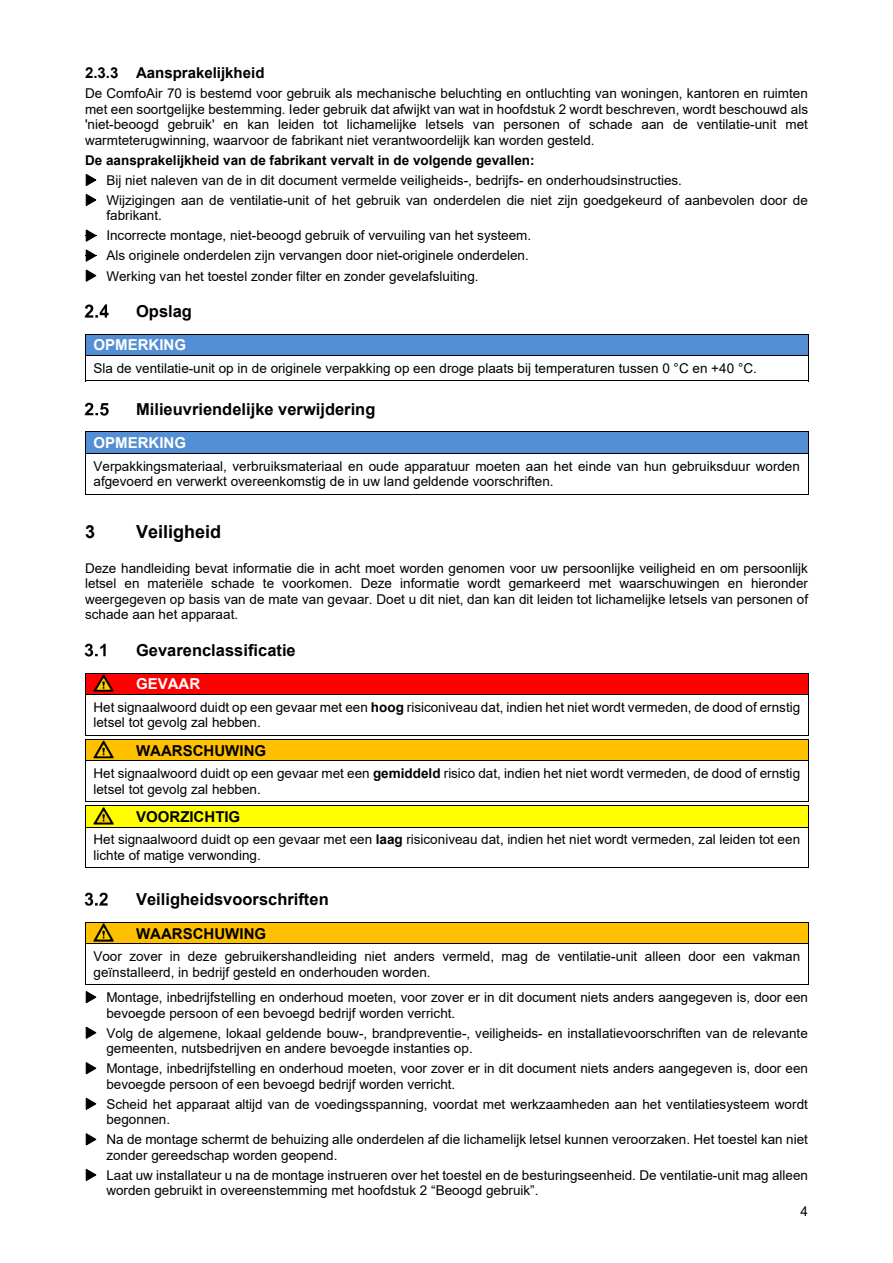
<style>
.page{position:relative;width:893px;height:1263px;background:#fff}
.page>*{position:absolute;margin:0;border:0;box-sizing:border-box;transform-origin:0 0}
.t1{font:700 18px "Arial";color:#000}
.t2{font:700 16.5px "Arial";color:#000}
.t3{font:700 15px "Arial";color:#000}
.t4{font:700 15px "Arial";color:#fff}
.t5{font:13.5px/15.6px "Arial";color:#000}
.t6{font:700 13.5px "Arial";color:#000}
.s1{font-weight:700}
</style>
<div class="page">
<svg style="left:85px;top:235px;width:12px;height:1px"></svg>
<svg style="left:85px;top:255px;width:12px;height:1px"></svg>
<img style="left:85px;top:305px;width:23px;height:12px">
<div style="left:86px;top:335px;width:722px;height:20px;background:#548ed4"></div>
<hr style="left:85px;top:334px;width:724px;height:1px;background:#000">
<hr style="left:85px;top:355px;width:724px;height:1px;background:#000">
<svg style="left:85px;top:335px;width:1px;height:45px"></svg>
<hr style="left:85px;top:380px;width:723px;height:1px;background:#000">
<svg style="left:808px;top:335px;width:1px;height:46px"></svg>
<img style="left:85px;top:402px;width:23px;height:13px">
<div style="left:86px;top:432px;width:722px;height:21px;background:#548ed4"></div>
<hr style="left:85px;top:432px;width:724px;height:1px;background:#000">
<svg style="left:85px;top:433px;width:1px;height:20px"></svg>
<svg style="left:808px;top:433px;width:1px;height:20px"></svg>
<hr style="left:85px;top:453px;width:724px;height:1px;background:#000">
<hr style="left:85px;top:454px;width:1px;height:40px;background:#000">
<hr style="left:85px;top:494px;width:723px;height:1px;background:#000">
<hr style="left:808px;top:454px;width:1px;height:40px;background:#000">
<img style="left:85px;top:643px;width:21px;height:14px">
<div style="left:86px;top:673px;width:42px;height:21px;background:#f00"></div>
<div style="left:128px;top:673px;width:680px;height:21px;background:#f00"></div>
<hr style="left:85px;top:673px;width:724px;height:1px;background:#000">
<svg style="left:85px;top:674px;width:1px;height:20px"></svg>
<svg style="left:808px;top:674px;width:1px;height:20px"></svg>
<hr style="left:85px;top:694px;width:724px;height:1px;background:#000">
<hr style="left:85px;top:695px;width:1px;height:41px;background:#000">
<hr style="left:85px;top:735px;width:723px;height:1px;background:#000">
<hr style="left:808px;top:695px;width:1px;height:41px;background:#000">
<div style="left:86px;top:740px;width:42px;height:20px;background:#ffc000"></div>
<div style="left:128px;top:740px;width:680px;height:20px;background:#ffc000"></div>
<hr style="left:85px;top:739px;width:724px;height:1px;background:#000">
<svg style="left:85px;top:740px;width:1px;height:20px"></svg>
<svg style="left:808px;top:740px;width:1px;height:20px"></svg>
<hr style="left:85px;top:760px;width:724px;height:1px;background:#000">
<hr style="left:85px;top:761px;width:1px;height:41px;background:#000">
<hr style="left:85px;top:801px;width:723px;height:1px;background:#000">
<hr style="left:808px;top:761px;width:1px;height:41px;background:#000">
<div style="left:86px;top:806px;width:42px;height:21px;background:#ff0"></div>
<div style="left:128px;top:806px;width:680px;height:21px;background:#ff0"></div>
<hr style="left:85px;top:805px;width:724px;height:1px;background:#000">
<svg style="left:85px;top:806px;width:1px;height:21px"></svg>
<svg style="left:808px;top:806px;width:1px;height:21px"></svg>
<hr style="left:85px;top:827px;width:724px;height:1px;background:#000">
<hr style="left:85px;top:827px;width:1px;height:41px;background:#000">
<hr style="left:85px;top:867px;width:723px;height:1px;background:#000">
<hr style="left:808px;top:827px;width:1px;height:41px;background:#000">
<img style="left:85px;top:893px;width:23px;height:13px">
<div style="left:86px;top:923px;width:42px;height:20px;background:#ffc000"></div>
<div style="left:128px;top:923px;width:680px;height:20px;background:#ffc000"></div>
<hr style="left:85px;top:922px;width:724px;height:1px;background:#000">
<svg style="left:85px;top:923px;width:1px;height:20px"></svg>
<svg style="left:808px;top:923px;width:1px;height:20px"></svg>
<hr style="left:85px;top:943px;width:724px;height:1px;background:#000">
<hr style="left:85px;top:944px;width:1px;height:41px;background:#000">
<hr style="left:85px;top:984px;width:723px;height:1px;background:#000">
<hr style="left:808px;top:944px;width:1px;height:41px;background:#000">
<img style="left:93px;top:674px;width:20px;height:18px">
<img style="left:93px;top:741px;width:20px;height:18px">
<img style="left:93px;top:807px;width:20px;height:18px">
<img style="left:93px;top:924px;width:20px;height:17px">
<p class="t3" style="left:85px;top:64px;width:181px">2.3.3 Aansprakelijkheid</p>
<p class="t5" style="left:85px;top:86px;width:724px;text-align:justify">De ComfoAir 70 is bestemd voor gebruik als mechanische beluchting en ontluchting van woningen, kantoren en ruimten met een soortgelijke bestemming. Ieder gebruik dat afwijkt van wat in hoofdstuk 2 wordt beschreven, wordt beschouwd als 'niet-beoogd gebruik' en kan leiden tot lichamelijke letsels van personen of schade aan de ventilatie-unit met warmteterugwinning, waarvoor de fabrikant niet verantwoordelijk kan worden gesteld.</p>
<p class="t6" style="left:85px;top:153px;width:451px">De aansprakelijkheid van de fabrikant vervalt in de volgende gevallen:</p>
<p class="t5" style="left:85px;top:172px;width:598px">◆ Bij niet naleven van de in dit document vermelde veiligheids-, bedrijfs- en onderhoudsinstructies.</p>
<p class="t5" style="left:106px;top:192px;width:703px;text-indent:-21px">◆ Wijzigingen aan de ventilatie-unit of het gebruik van onderdelen die niet zijn goedgekeurd of aanbevolen door de fabrikant.</p>
<p class="t5" style="left:85px;top:228px;width:448px">◆ Incorrecte montage, niet-beoogd gebruik of vervuiling van het systeem.</p>
<p class="t5" style="left:85px;top:248px;width:445px">◆ Als originele onderdelen zijn vervangen door niet-originele onderdelen.</p>
<p class="t5" style="left:85px;top:268px;width:395px">◆ Werking van het toestel zonder filter en zonder gevelafsluiting.</p>
<p class="t2" style="left:136px;top:302px;width:57px">Opslag</p>
<p class="t4" style="left:94px;top:337px;width:94px">OPMERKING</p>
<p class="t5" style="left:94px;top:361px;width:665px">Sla de ventilatie-unit op in de originele verpakking op een droge plaats bij temperaturen tussen 0 °C en +40 °C.</p>
<p class="t2" style="left:136px;top:400px;width:241px">Milieuvriendelijke verwijdering</p>
<p class="t4" style="left:94px;top:435px;width:94px">OPMERKING</p>
<p class="t5" style="left:94px;top:458px;width:708px">Verpakkingsmateriaal, verbruiksmateriaal en oude apparatuur moeten aan het einde van hun gebruiksduur worden afgevoerd en verwerkt overeenkomstig de in uw land geldende voorschriften.</p>
<h1 class="t1" style="left:85px;top:522px;width:12px">3</h1>
<h1 class="t1" style="left:136px;top:522px;width:87px">Veiligheid</h1>
<p class="t5" style="left:85px;top:560px;width:724px;text-align:justify">Deze handleiding bevat informatie die in acht moet worden genomen voor uw persoonlijke veiligheid en om persoonlijk letsel en materiële schade te voorkomen. Deze informatie wordt gemarkeerd met waarschuwingen en hieronder weergegeven op basis van de mate van gevaar. Doet u dit niet, dan kan dit leiden tot lichamelijke letsels van personen of schade aan het apparaat.</p>
<p class="t2" style="left:136px;top:641px;width:161px">Gevarenclassificatie</p>
<p class="t4" style="left:136px;top:676px;width:66px">GEVAAR</p>
<p class="t5" style="left:94px;top:699px;width:708px">Het signaalwoord duidt op een gevaar met een <span class="s1">hoog</span> risiconiveau dat, indien het niet wordt vermeden, de dood of ernstig letsel tot gevolg zal hebben.</p>
<p class="t3" style="left:136px;top:742px;width:132px">WAARSCHUWING</p>
<p class="t5" style="left:94px;top:766px;width:708px">Het signaalwoord duidt op een gevaar met een <span class="s1">gemiddeld</span> risico dat, indien het niet wordt vermeden, de dood of ernstig letsel tot gevolg zal hebben.</p>
<p class="t3" style="left:136px;top:808px;width:106px">VOORZICHTIG</p>
<p class="t5" style="left:94px;top:832px;width:708px">Het signaalwoord duidt op een gevaar met een <span class="s1">laag</span> risiconiveau dat, indien het niet wordt vermeden, zal leiden tot een lichte of matige verwonding.</p>
<p class="t2" style="left:136px;top:890px;width:194px">Veiligheidsvoorschriften</p>
<p class="t3" style="left:136px;top:925px;width:132px">WAARSCHUWING</p>
<p class="t5" style="left:94px;top:949px;width:708px">Voor zover in deze gebruikershandleiding niet anders vermeld, mag de ventilatie-unit alleen door een vakman geïnstalleerd, in bedrijf gesteld en onderhouden worden.</p>
<p class="t5" style="left:106px;top:990px;width:703px;text-indent:-21px">◆ Montage, inbedrijfstelling en onderhoud moeten, voor zover er in dit document niets anders aangegeven is, door een bevoegde persoon of een bevoegd bedrijf worden verricht.</p>
<p class="t5" style="left:106px;top:1025px;width:703px;text-indent:-21px">◆ Volg de algemene, lokaal geldende bouw-, brandpreventie-, veiligheids- en installatievoorschriften van de relevante gemeenten, nutsbedrijven en andere bevoegde instanties op.</p>
<p class="t5" style="left:106px;top:1061px;width:703px;text-indent:-21px">◆ Montage, inbedrijfstelling en onderhoud moeten, voor zover er in dit document niets anders aangegeven is, door een bevoegde persoon of een bevoegd bedrijf worden verricht.</p>
<p class="t5" style="left:106px;top:1096px;width:703px;text-indent:-21px">◆ Scheid het apparaat altijd van de voedingsspanning, voordat met werkzaamheden aan het ventilatiesysteem wordt begonnen.</p>
<p class="t5" style="left:106px;top:1132px;width:703px;text-indent:-21px">◆ Na de montage schermt de behuizing alle onderdelen af die lichamelijk letsel kunnen veroorzaken. Het toestel kan niet zonder gereedschap worden geopend.</p>
<p class="t5" style="left:106px;top:1167px;width:703px;text-indent:-21px">◆ Laat uw installateur u na de montage instrueren over het toestel en de besturingseenheid. De ventilatie-unit mag alleen worden gebruikt in overeenstemming met hoofdstuk 2 “Beoogd gebruik”.</p>
<p class="t5" style="left:800px;top:1203px;width:9px">4</p>
</div>
